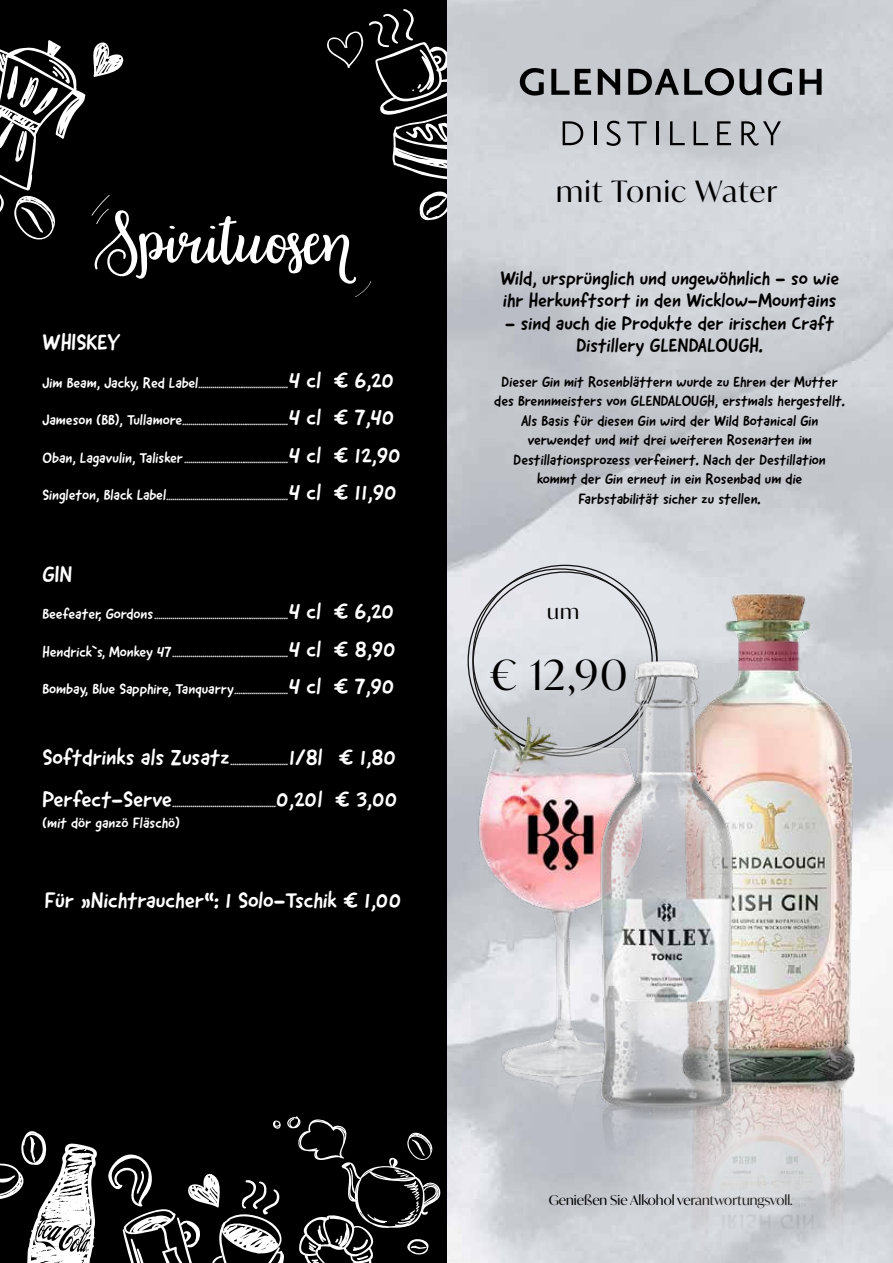
<style>
.page{position:relative;width:893px;height:1263px;background:#000}
.page>*{position:absolute;margin:0;border:0;box-sizing:border-box;transform-origin:0 0}
.t1{font:67.5px "Lemon Squeezy AND";color:#fff}
.t2{font:41.4px "Ivy Mode";color:#000}
.t3{font:29.4px "Ivy Mode";letter-spacing:.04em;color:#000}
.t4{font:22.5px "Good Dog New";color:#fff}
.t5{font:20.7px "Ivy Mode";color:#000}
.t6{font:19.5px/22.5px "Good Dog New";color:#000}
.t7{font:15px/19.5px "Good Dog New";color:#000;text-align:center}
.t8{font:15px "Good Dog New";color:#fff}
.t9{font:13.5px "Ivy Mode";color:#000}
.t10{font:9px "Good Dog New";color:#fff}
.s1{font-size:15px}
.s2{font-size:9px}
</style>
<div class="page">
<svg style="left:0;top:40px;width:124px;height:200px"></svg>
<svg style="left:0;top:1131px;width:97px;height:132px"></svg>
<svg style="left:108px;top:1116px;width:333px;height:147px"></svg>
<svg style="left:327px;top:9px;width:120px;height:212px"></svg>
<svg style="left:91px;top:195px;width:19px;height:21px"></svg>
<svg style="left:96px;top:209px;width:13px;height:15px"></svg>
<svg style="left:355px;top:281px;width:16px;height:16px"></svg>
<img style="left:447px;top:0;width:446px;height:1263px">
<svg style="left:520px;top:68px;width:24px;height:28px"></svg>
<svg style="left:551px;top:69px;width:40px;height:26px"></svg>
<svg style="left:598px;top:69px;width:22px;height:26px"></svg>
<svg style="left:628px;top:68px;width:106px;height:28px"></svg>
<svg style="left:740px;top:69px;width:21px;height:26px"></svg>
<svg style="left:768px;top:68px;width:24px;height:28px"></svg>
<svg style="left:800px;top:69px;width:21px;height:26px"></svg>
<svg style="left:563px;top:121px;width:20px;height:24px"></svg>
<hr style="left:594px;top:121px;width:2px;height:24px;background:#000">
<svg style="left:607px;top:121px;width:14px;height:25px"></svg>
<svg style="left:627px;top:121px;width:20px;height:24px"></svg>
<hr style="left:656px;top:121px;width:2px;height:24px;background:#000">
<svg style="left:670px;top:121px;width:15px;height:24px"></svg>
<svg style="left:694px;top:121px;width:14px;height:24px"></svg>
<svg style="left:717px;top:121px;width:14px;height:24px"></svg>
<svg style="left:741px;top:121px;width:40px;height:25px"></svg>
<img style="left:538px;top:1110px;width:355px;height:153px">
<img style="left:461px;top:1081px;width:137px;height:55px">
<img style="left:621px;top:487px;width:272px;height:623px">
<img style="left:459px;top:693px;width:139px;height:388px">
<img style="left:598px;top:1121px;width:137px;height:113px">
<img style="left:598px;top:649px;width:137px;height:472px">
<h1 class="t1" style="left:95px;top:196px;width:259px">Spirituosen</h1>
<h3 class="t4" style="left:43px;top:328px;width:80px">WHISKEY</h3>
<p class="t10" style="left:43px;top:379px;width:247px"><span class="s1">Jim Beam, Jacky, Red Label</span>.............................................</p>
<h3 class="t4" style="left:289px;top:365px;width:107px">4 cl € 6,20</h3>
<p class="t10" style="left:43px;top:416px;width:247px"><span class="s1">Jameson (BB), Tullamore</span>.....................................................</p>
<h3 class="t4" style="left:289px;top:403px;width:107px">4 cl € 7,40</h3>
<p class="t10" style="left:43px;top:454px;width:247px"><span class="s1">Oban, Lagavulin, Talisker</span>....................................................</p>
<h3 class="t4" style="left:289px;top:440px;width:114px">4 cl € 12,90</h3>
<p class="t10" style="left:43px;top:491px;width:247px"><span class="s1">Singleton, Black Label</span>.............................................................</p>
<h3 class="t4" style="left:289px;top:478px;width:110px">4 cl € 11,90</h3>
<h3 class="t4" style="left:43px;top:559px;width:31px">GIN</h3>
<p class="t10" style="left:43px;top:610px;width:247px"><span class="s1">Beefeater, Gordons</span>...................................................................</p>
<h3 class="t4" style="left:289px;top:597px;width:107px">4 cl € 6,20</h3>
<p class="t10" style="left:43px;top:648px;width:247px"><span class="s1">Hendrick`s, Monkey 47</span>..........................................................</p>
<h3 class="t4" style="left:289px;top:634px;width:109px">4 cl € 8,90</h3>
<h3 class="t8" style="left:43px;top:679px;width:247px">Bombay, Blue Sapphire, Tanquarry<span class="s2">...........................</span></h3>
<h3 class="t4" style="left:289px;top:672px;width:107px">4 cl € 7,90</h3>
<h3 class="t4" style="left:43px;top:743px;width:189px">Softdrinks als Zusatz</h3>
<h3 class="t4" style="left:289px;top:743px;width:109px">1/8l € 1,80</h3>
<p class="t10" style="left:230px;top:756px;width:59px">.............................</p>
<h3 class="t4" style="left:43px;top:785px;width:131px">Perfect-Serve</h3>
<h3 class="t4" style="left:276px;top:785px;width:123px">0,20l € 3,00</h3>
<p class="t10" style="left:172px;top:798px;width:105px">....................................................</p>
<h3 class="t8" style="left:43px;top:813px;width:139px">(mit dör ganzö Fläschö)</h3>
<h3 class="t4" style="left:45px;top:886px;width:359px">Für „Nichtraucher“: 1 Solo-Tschik € 1,00</h3>
<h3 class="t3" style="left:556px;top:172px;width:223px">mit Tonic Water</h3>
<h3 class="t6" style="left:500px;top:267px;width:340px">Wild, ursprünglich und ungewöhnlich - so wie ihr Herkunftsort in den Wicklow-Mountains</h3>
<h3 class="t6" style="left:505px;top:312px;width:330px;text-align:center">- sind auch die Produkte der irischen Craft<br>Distillery GLENDALOUGH.</h3>
<p class="t7" style="left:494px;top:372px;width:352px">Dieser Gin mit Rosenblättern wurde zu Ehren der Mutter des Brennmeisters von GLENDALOUGH, erstmals hergestellt.<br>Als Basis für diesen Gin wird der Wild Botanical Gin verwendet und mit drei weiteren Rosenarten im Destillationsprozess verfeinert. Nach der Destillation kommt der Gin erneut in ein Rosenbad um die<br>Farbstabilität sicher zu stellen.</p>
<h3 class="t5" style="left:547px;top:597px;width:33px">um</h3>
<h2 class="t2" style="left:489px;top:646px;width:140px">€ 12,90</h2>
<h3 class="t9" style="left:549px;top:1191px;width:246px">Genießen Sie Alkohol verantwortungsvoll.</h3>
</div>
